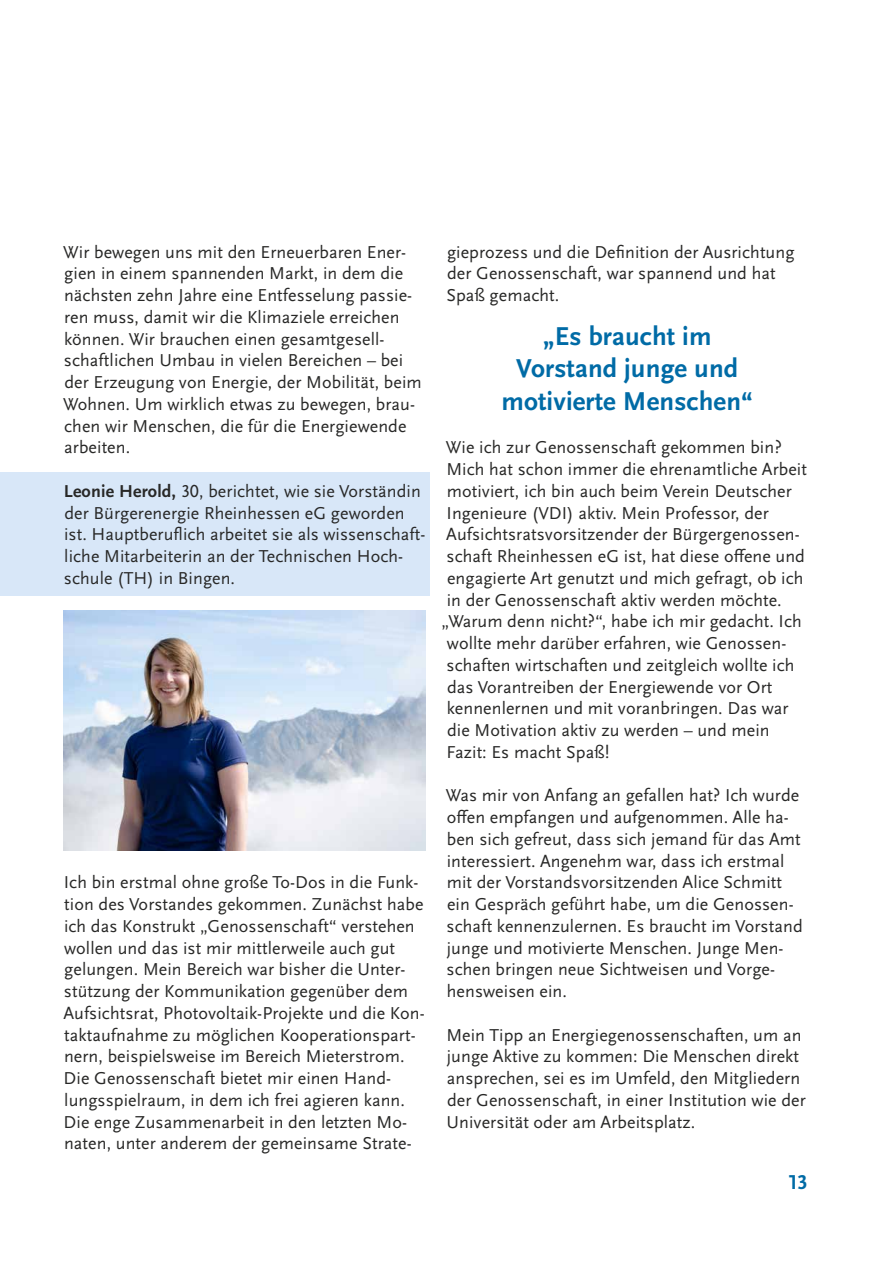
<style>
.page{position:relative;width:893px;height:1263px;background:#fff}
.page>*{position:absolute;margin:0;border:0;box-sizing:border-box;transform-origin:0 0}
.Text_Tabelle{font:700 27px/32.4px "Scala Sans Pro";letter-spacing:.005em;color:#006ba6;text-align:center}
.t1{font:700 21px "Scala Sans Pro";color:#006ba6}
.P-Fließtext_links{font:18px/21.8px "Scala Sans Pro";letter-spacing:.005em;color:#282827}
.s1{font-weight:700}
</style>
<div class="page">
<div style="left:0;top:472px;width:429px;height:124px;background:#d8e7f8"></div>
<img style="left:64px;top:611px;width:361px;height:239px">
<p class="P-Fließtext_links" style="left:63px;top:241px;width:360px">Wir bewegen uns mit den Erneuerbaren Ener&shy;gien in einem spannenden Markt, in dem die nächsten zehn Jahre eine Entfesselung passie&shy;ren muss, damit wir die Klimaziele erreichen können. Wir brauchen einen gesamtgesell&shy;schaftlichen Umbau in vielen Bereichen – bei der Erzeugung von Energie, der Mobilität, beim Wohnen. Um wirklich etwas zu bewegen, brau&shy;chen wir Menschen, die für die Energiewende arbeiten.</p>
<p class="P-Fließtext_links" style="left:64px;top:480px;width:363px"><span class="s1">Leonie Herold,</span> 30, berichtet, wie sie Vorständin der Bürgerenergie Rheinhessen eG geworden ist. Hauptberuflich arbeitet sie als wissenschaft&shy;liche Mitarbeiterin an der Technischen Hoch&shy;schule (TH) in Bingen.</p>
<p class="P-Fließtext_links" style="left:64px;top:872px;width:363px">Ich bin erstmal ohne große To-Dos in die Funk&shy;tion des Vorstandes gekommen. Zunächst habe ich das Konstrukt „Genossenschaft“ verstehen wollen und das ist mir mittlerweile auch gut gelungen. Mein Bereich war bisher die Unter&shy;stützung der Kommunikation gegenüber dem Aufsichtsrat, Photovoltaik-Projekte und die Kon&shy;taktaufnahme zu möglichen Kooperationspart&shy;nern, beispielsweise im Bereich Mieterstrom.</p>
<p class="P-Fließtext_links" style="left:64px;top:1067px;width:350px">Die Genossenschaft bietet mir einen Hand&shy;lungsspielraum, in dem ich frei agieren kann.<br>Die enge Zusammenarbeit in den letzten Mo&shy;naten, unter anderem der gemeinsame Strate-</p>
<p class="P-Fließtext_links" style="left:446px;top:241px;width:350px">gieprozess und die Definition der Ausrichtung der Genossenschaft, war spannend und hat<br>Spaß gemacht.</p>
<p class="Text_Tabelle" style="left:501px;top:320px;width:253px">„Es braucht im<br>Vorstand junge und motivierte Menschen“</p>
<p class="P-Fließtext_links" style="left:446px;top:437px;width:337px">Wie ich zur Genossenschaft gekommen bin?</p>
<p class="P-Fließtext_links" style="left:446px;top:458px;width:362px">Mich hat schon immer die ehrenamtliche Arbeit</p>
<p class="P-Fließtext_links" style="left:447px;top:480px;width:347px">motiviert, ich bin auch beim Verein Deutscher</p>
<p class="P-Fließtext_links" style="left:446px;top:502px;width:324px">Ingenieure (VDI) aktiv. Mein Professor, der</p>
<p class="P-Fließtext_links" style="left:446px;top:524px;width:355px">Aufsichtsratsvorsitzender der Bürgergenossen-</p>
<p class="P-Fließtext_links" style="left:447px;top:545px;width:360px">schaft Rheinhessen eG ist, hat diese offene und</p>
<p class="P-Fließtext_links" style="left:447px;top:567px;width:358px">engagierte Art genutzt und mich gefragt, ob ich</p>
<p class="P-Fließtext_links" style="left:447px;top:589px;width:334px">in der Genossenschaft aktiv werden möchte.</p>
<p class="P-Fließtext_links" style="left:441px;top:611px;width:362px">„Warum denn nicht?“, habe ich mir gedacht. Ich</p>
<p class="P-Fließtext_links" style="left:447px;top:632px;width:341px">wollte mehr darüber erfahren, wie Genossen-</p>
<p class="P-Fließtext_links" style="left:447px;top:654px;width:349px">schaften wirtschaften und zeitgleich wollte ich</p>
<p class="P-Fließtext_links" style="left:447px;top:676px;width:327px">das Vorantreiben der Energiewende vor Ort</p>
<p class="P-Fließtext_links" style="left:447px;top:698px;width:343px">kennenlernen und mit voranbringen. Das war</p>
<p class="P-Fließtext_links" style="left:447px;top:719px;width:324px">die Motivation aktiv zu werden – und mein</p>
<p class="P-Fließtext_links" style="left:446px;top:741px;width:165px">Fazit: Es macht Spaß!</p>
<p class="P-Fließtext_links" style="left:446px;top:785px;width:358px">Was mir von Anfang an gefallen hat? Ich wurde offen empfangen und aufgenommen. Alle ha&shy;ben sich gefreut, dass sich jemand für das Amt interessiert. Angenehm war, dass ich erstmal mit der Vorstandsvorsitzenden Alice Schmitt ein Gespräch geführt habe, um die Genossen&shy;schaft kennenzulernen. Es braucht im Vorstand junge und motivierte Menschen. Junge Men&shy;schen bringen neue Sichtweisen und Vorge&shy;hensweisen ein.</p>
<p class="P-Fließtext_links" style="left:446px;top:1024px;width:361px">Mein Tipp an Energiegenossenschaften, um an junge Aktive zu kommen: Die Menschen direkt ansprechen, sei es im Umfeld, den Mitgliedern der Genossenschaft, in einer Institution wie der Universität oder am Arbeitsplatz.</p>
<p class="t1" style="left:789px;top:1170px;width:21px">13</p>
</div>
